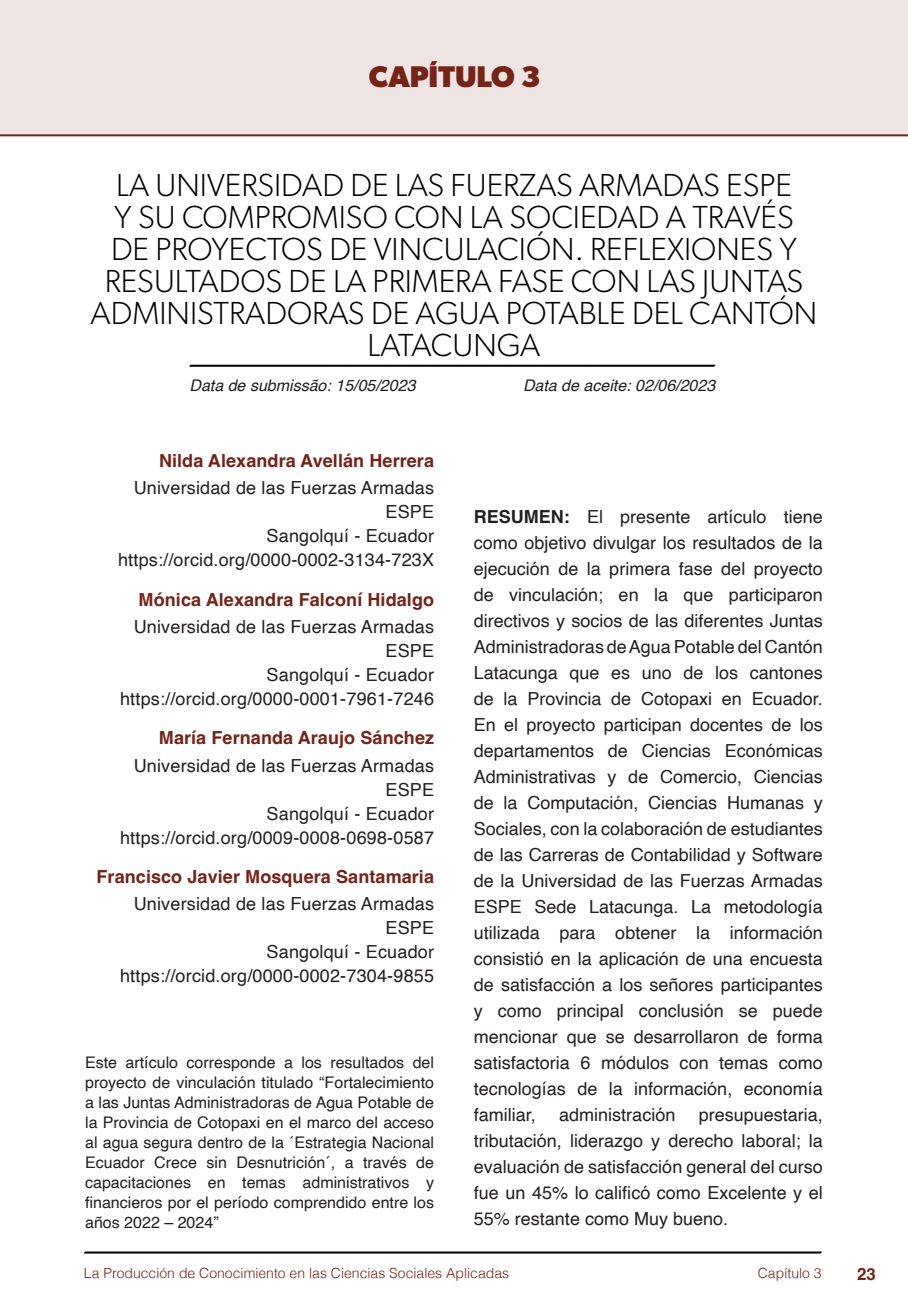
<style>
.page{position:relative;width:908px;height:1304px;background:#fff}
.page>*{position:absolute;margin:0;border:0;box-sizing:border-box;transform-origin:0 0}
.t1{font:300 32px/32px "Gibson";color:#000;text-align:center}
.t2{font:700 30px "Gibson";color:#752317}
.t3{font:18px/26px "Helvetica";letter-spacing:.01em;color:#231f20;text-align:right}
.t4{font:700 18px "Helvetica";letter-spacing:.005em;color:#752317}
.t5{font:700 16.8px "Helvetica";color:#752317}
.t6{font:16px/20px "Helvetica";color:#231f20;text-align:justify}
.t7{font:italic 16px "Helvetica";color:#231f20}
.t8{font:300 14px "Helvetica";color:#752317}
.s1{font-weight:700}
</style>
<div class="page">
<svg style="left:84px;top:1251px;width:737px;height:3px;background:#515151"></svg>
<svg style="left:189px;top:364px;width:526px;height:3px;background:#4f4f4f"></svg>
<div style="left:0;top:0;width:907px;height:136px;background:#eee4e1"></div>
<div style="left:44px;top:72px;width:68px;height:61px;background:#eee4e1"></div>
<h2 class="t2" style="left:369px;top:58px;width:173px">CAPÍTULO 3</h2>
<h1 class="t1" style="left:91px;top:168px;width:728px">LA UNIVERSIDAD DE LAS FUERZAS ARMADAS ESPE<br>Y SU COMPROMISO CON LA SOCIEDAD A TRAVÉS<br>DE PROYECTOS DE VINCULACIÓN. REFLEXIONES Y RESULTADOS DE LA PRIMERA FASE CON LAS JUNTAS ADMINISTRADORAS DE AGUA POTABLE DEL CANTÓN LATACUNGA</h1>
<p class="t7" style="left:189px;top:373px;width:227px">Data de submissão: 15/05/2023</p>
<p class="t7" style="left:523px;top:373px;width:194px">Data de aceite: 02/06/2023</p>
<p class="t4" style="left:159px;top:450px;width:276px">Nilda Alexandra Avellán Herrera</p>
<p class="t3" style="left:118px;top:477px;width:317px;line-height:24px">Universidad de las Fuerzas Armadas<br>ESPE<br>Sangolquí - Ecuador https://orcid.org/0000-0002-3134-723X</p>
<p class="t4" style="left:139px;top:588px;width:297px">Mónica Alexandra Falconí Hidalgo</p>
<p class="t3" style="left:120px;top:615px;width:315px;line-height:24px">Universidad de las Fuerzas Armadas<br>ESPE<br>Sangolquí - Ecuador https://orcid.org/0000-0001-7961-7246</p>
<p class="t4" style="left:159px;top:727px;width:276px">María Fernanda Araujo Sánchez</p>
<p class="t3" style="left:120px;top:754px;width:315px;line-height:24px">Universidad de las Fuerzas Armadas<br>ESPE<br>Sangolquí - Ecuador https://orcid.org/0009-0008-0698-0587</p>
<p class="t4" style="left:96px;top:866px;width:339px">Francisco Javier Mosquera Santamaria</p>
<p class="t3" style="left:120px;top:893px;width:315px;line-height:24px">Universidad de las Fuerzas Armadas<br>ESPE<br>Sangolquí - Ecuador https://orcid.org/0000-0002-7304-9855</p>
<p class="t6" style="left:85px;top:1053px;width:350px">Este artículo corresponde a los resultados del proyecto de vinculación titulado “Fortalecimiento a las Juntas Administradoras de Agua Potable de la Provincia de Cotopaxi en el marco del acceso al agua segura dentro de la ´Estrategia Nacional Ecuador Crece sin Desnutrición´, a través de capacitaciones en temas administrativos y financieros por el período comprendido entre los años 2022 – 2024”</p>
<p class="t3" style="left:473px;top:504px;width:350px;text-align:justify"><span class="s1">RESUMEN:</span> El presente artículo tiene como objetivo divulgar los resultados de la ejecución de la primera fase del proyecto de vinculación; en la que participaron directivos y socios de las diferentes Juntas Administradoras de Agua Potable del Cantón Latacunga que es uno de los cantones de la Provincia de Cotopaxi en Ecuador.<br>En el proyecto participan docentes de los departamentos de Ciencias Económicas Administrativas y de Comercio, Ciencias de la Computación, Ciencias Humanas y Sociales, con la colaboración de estudiantes de las Carreras de Contabilidad y Software de la Universidad de las Fuerzas Armadas ESPE Sede Latacunga. La metodología utilizada para obtener la información consistió en la aplicación de una encuesta de satisfacción a los señores participantes y como principal conclusión se puede mencionar que se desarrollaron de forma satisfactoria 6 módulos con temas como tecnologías de la información, economía familiar,</p>
<p class="t3" style="left:559px;top:1102px;width:118px">administración</p>
<p class="t3" style="left:473px;top:1102px;width:350px;text-align:justify;text-indent:225px">presupuestaria, tributación, liderazgo y derecho laboral; la evaluación de satisfacción general del curso fue un 45% lo calificó como Excelente y el 55% restante como Muy bueno.</p>
<p class="t8" style="left:84px;top:1261px;width:426px">La Producción de Conocimiento en las Ciencias Sociales Aplicadas</p>
<p class="t8" style="left:757px;top:1261px;width:65px">Capítulo 3</p>
<p class="t5" style="left:856px;top:1264px;width:20px">23</p>
</div>
